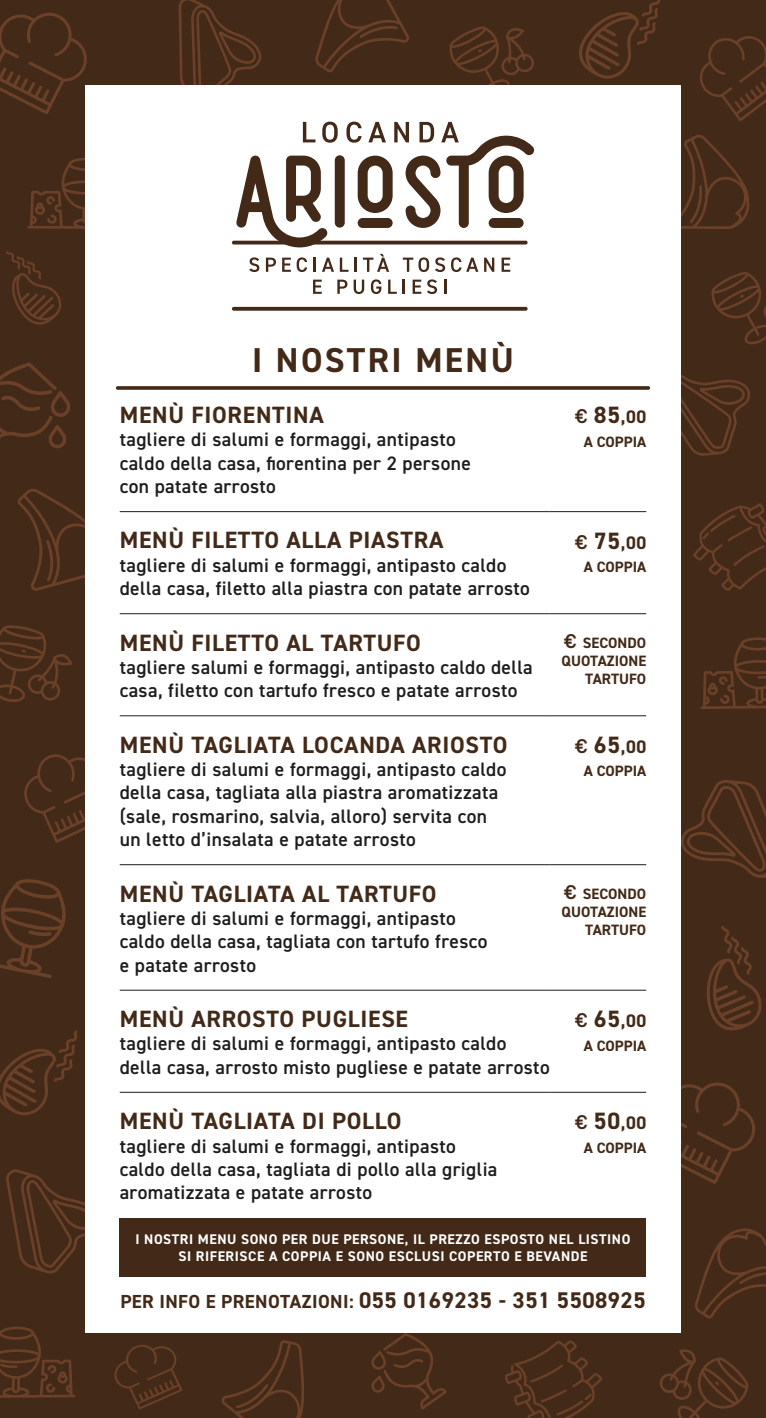
<style>
.page{position:relative;width:766px;height:1418px;background:#fff}
.page>*{position:absolute;margin:0;border:0;box-sizing:border-box;transform-origin:0 0}
.t1{font:700 34.55px "DIN2014";letter-spacing:.07em;color:#432918}
.t2{font:700 23.6px "DIN2014";letter-spacing:.03em;color:#432918}
.t3{font:600 19.5px/23.4px "DIN2014";letter-spacing:.02em;color:#1d1d1b}
.t4{font:700 18.95px "DIN2014";letter-spacing:.02em;color:#432918}
.t5{font:700 18.2px "DIN2014";letter-spacing:.03em;color:#432918}
.t6{font:700 15px/18px "DIN2014";color:#432918;text-align:right}
.t7{font:700 14px/16.8px "DIN2014";letter-spacing:.04em;color:#fff;text-align:center}
.s1{font-weight:600;font-size:20px}
.s2{font-size:23.65px}
.s3{font-size:22.7px}
</style>
<div class="page">
<div style="left:0;top:0;width:765px;height:1417px;background:#432918"></div>
<svg style="left:0;top:12px;width:87px;height:102px"></svg>
<svg style="left:680px;top:1080px;width:75px;height:104px"></svg>
<svg style="left:27px;top:158px;width:58px;height:71px"></svg>
<svg style="left:0;top:1326px;width:75px;height:71px"></svg>
<svg style="left:700px;top:637px;width:65px;height:72px"></svg>
<svg style="left:6px;top:251px;width:55px;height:74px"></svg>
<svg style="left:579px;top:0;width:81px;height:79px"></svg>
<svg style="left:706px;top:926px;width:56px;height:104px"></svg>
<svg style="left:0;top:1030px;width:78px;height:85px"></svg>
<svg style="left:315px;top:0;width:94px;height:72px"></svg>
<svg style="left:695px;top:1228px;width:70px;height:90px"></svg>
<svg style="left:18px;top:488px;width:67px;height:103px"></svg>
<svg style="left:680px;top:134px;width:69px;height:95px"></svg>
<svg style="left:221px;top:1340px;width:83px;height:77px"></svg>
<svg style="left:0;top:362px;width:71px;height:87px"></svg>
<svg style="left:371px;top:1332px;width:76px;height:77px"></svg>
<svg style="left:711px;top:272px;width:54px;height:73px"></svg>
<svg style="left:449px;top:26px;width:85px;height:59px"></svg>
<svg style="left:0;top:625px;width:72px;height:77px"></svg>
<svg style="left:660px;top:1349px;width:89px;height:68px"></svg>
<svg style="left:693px;top:503px;width:72px;height:88px"></svg>
<svg style="left:505px;top:1340px;width:97px;height:77px"></svg>
<svg style="left:178px;top:0;width:84px;height:85px"></svg>
<svg style="left:680px;top:374px;width:70px;height:82px"></svg>
<svg style="left:6px;top:1169px;width:79px;height:104px"></svg>
<svg style="left:680px;top:779px;width:85px;height:100px"></svg>
<svg style="left:24px;top:754px;width:61px;height:89px"></svg>
<svg style="left:700px;top:36px;width:65px;height:85px"></svg>
<svg style="left:114px;top:1345px;width:68px;height:64px"></svg>
<svg style="left:0;top:879px;width:66px;height:99px"></svg>
<div style="left:85px;top:85px;width:595px;height:1247px;background:#fff"></div>
<div style="left:120px;top:1217px;width:526px;height:59px;background:#432918"></div>
<hr style="left:120px;top:511px;width:429px;height:1px;background:#1d1d1b">
<hr style="left:549px;top:511px;width:97px;height:1px;background:#1d1d1b">
<hr style="left:120px;top:613px;width:429px;height:1px;background:#1d1d1b">
<hr style="left:549px;top:613px;width:97px;height:1px;background:#1d1d1b">
<hr style="left:120px;top:715px;width:429px;height:1px;background:#1d1d1b">
<hr style="left:549px;top:715px;width:97px;height:1px;background:#1d1d1b">
<hr style="left:120px;top:864px;width:429px;height:1px;background:#1d1d1b">
<hr style="left:549px;top:864px;width:97px;height:1px;background:#1d1d1b">
<hr style="left:120px;top:989px;width:429px;height:1px;background:#1d1d1b">
<hr style="left:549px;top:989px;width:97px;height:1px;background:#1d1d1b">
<hr style="left:120px;top:1091px;width:429px;height:1px;background:#1d1d1b">
<hr style="left:549px;top:1091px;width:97px;height:1px;background:#1d1d1b">
<svg style="left:118px;top:386px;width:530px;height:4px"></svg>
<svg style="left:249px;top:257px;width:10px;height:15px"></svg>
<svg style="left:266px;top:258px;width:10px;height:14px"></svg>
<svg style="left:282px;top:257px;width:25px;height:15px"></svg>
<hr style="left:313px;top:258px;width:3px;height:14px;background:#432918">
<svg style="left:322px;top:258px;width:12px;height:14px"></svg>
<svg style="left:340px;top:258px;width:8px;height:14px"></svg>
<hr style="left:354px;top:258px;width:3px;height:14px;background:#432918">
<svg style="left:363px;top:254px;width:26px;height:18px"></svg>
<svg style="left:402px;top:257px;width:27px;height:15px"></svg>
<svg style="left:435px;top:257px;width:10px;height:15px"></svg>
<svg style="left:451px;top:257px;width:27px;height:15px"></svg>
<svg style="left:484px;top:258px;width:10px;height:14px"></svg>
<svg style="left:501px;top:258px;width:9px;height:14px"></svg>
<svg style="left:313px;top:280px;width:8px;height:14px"></svg>
<svg style="left:337px;top:280px;width:10px;height:14px"></svg>
<svg style="left:353px;top:280px;width:11px;height:14px"></svg>
<svg style="left:371px;top:279px;width:10px;height:15px"></svg>
<svg style="left:388px;top:280px;width:8px;height:14px"></svg>
<hr style="left:402px;top:280px;width:3px;height:14px;background:#432918">
<svg style="left:412px;top:280px;width:9px;height:14px"></svg>
<svg style="left:427px;top:279px;width:10px;height:15px"></svg>
<hr style="left:443px;top:280px;width:3px;height:14px;background:#432918">
<svg style="left:303px;top:122px;width:12px;height:20px"></svg>
<svg style="left:322px;top:122px;width:15px;height:21px"></svg>
<div style="left:334px;top:155px;width:10px;height:73px;background:#432918;border-radius:5px"></div>
<svg style="left:236px;top:156px;width:92px;height:91px"></svg>
<svg style="left:346px;top:122px;width:188px;height:106px"></svg>
<hr style="left:232px;top:241px;width:295px;height:3px;background:#432918;border-radius:2px">
<svg style="left:232px;top:307px;width:295px;height:4px"></svg>
<h1 class="t1" style="left:252px;top:337px;width:263px">I NOSTRI MENÙ</h1>
<p class="t2" style="left:120px;top:399px;width:205px">MENÙ FIORENTINA</p>
<p class="t3" style="left:120px;top:427px;width:352px">tagliere di salumi e formaggi, antipasto caldo della casa, fiorentina per 2 persone con patate arrosto</p>
<p class="t2" style="left:120px;top:524px;width:325px">MENÙ FILETTO ALLA PIASTRA</p>
<p class="t3" style="left:120px;top:553px;width:411px">tagliere di salumi e formaggi, antipasto caldo della casa, filetto alla piastra con patate arrosto</p>
<p class="t2" style="left:120px;top:626px;width:302px">MENÙ FILETTO AL TARTUFO</p>
<p class="t3" style="left:120px;top:655px;width:414px">tagliere salumi e formaggi, antipasto caldo della casa, filetto con tartufo fresco e patate arrosto</p>
<p class="t2" style="left:120px;top:728px;width:389px">MENÙ TAGLIATA LOCANDA ARIOSTO</p>
<p class="t3" style="left:120px;top:757px;width:388px">tagliere di salumi e formaggi, antipasto caldo della casa, tagliata alla piastra aromatizzata (sale, rosmarino, salvia, alloro) servita con un letto d’insalata e patate arrosto</p>
<p class="t2" style="left:120px;top:877px;width:318px">MENÙ TAGLIATA AL TARTUFO</p>
<p class="t3" style="left:120px;top:906px;width:369px">tagliere di salumi e formaggi, antipasto caldo della casa, tagliata con tartufo fresco e patate arrosto</p>
<p class="t2" style="left:120px;top:1003px;width:290px">MENÙ ARROSTO PUGLIESE</p>
<p class="t3" style="left:120px;top:1031px;width:431px">tagliere di salumi e formaggi, antipasto caldo della casa, arrosto misto pugliese e patate arrosto</p>
<p class="t2" style="left:120px;top:1105px;width:283px">MENÙ TAGLIATA DI POLLO</p>
<p class="t3" style="left:120px;top:1133px;width:379px">tagliere di salumi e formaggi, antipasto caldo della casa, tagliata di pollo alla griglia aromatizzata e patate arrosto</p>
<p class="t5" style="left:575px;top:404px;width:73px"><span class="s1">€</span> <span class="s2">85</span>,00</p>
<p class="t6" style="left:583px;top:432px;width:64px">A COPPIA</p>
<p class="t5" style="left:575px;top:530px;width:73px"><span class="s1">€</span> <span class="s2">75</span>,00</p>
<p class="t6" style="left:583px;top:557px;width:64px">A COPPIA</p>
<p class="t6" style="left:561px;top:633px;width:86px"><span class="s1">€</span> SECONDO<br>QUOTAZIONE<br>TARTUFO</p>
<p class="t5" style="left:575px;top:734px;width:73px"><span class="s1">€</span> <span class="s2">65</span>,00</p>
<p class="t6" style="left:583px;top:761px;width:64px">A COPPIA</p>
<p class="t6" style="left:561px;top:884px;width:86px"><span class="s1">€</span> SECONDO<br>QUOTAZIONE<br>TARTUFO</p>
<p class="t5" style="left:575px;top:1008px;width:73px"><span class="s1">€</span> <span class="s2">65</span>,00</p>
<p class="t6" style="left:583px;top:1036px;width:64px">A COPPIA</p>
<p class="t5" style="left:575px;top:1110px;width:73px"><span class="s1">€</span> <span class="s2">50</span>,00</p>
<p class="t6" style="left:583px;top:1138px;width:64px">A COPPIA</p>
<p class="t7" style="left:135px;top:1230px;width:496px">I NOSTRI MENU SONO PER DUE PERSONE, IL PREZZO ESPOSTO NEL LISTINO<br>SI RIFERISCE A COPPIA E SONO ESCLUSI COPERTO E BEVANDE</p>
<p class="t4" style="left:120px;top:1288px;width:526px">PER INFO E PRENOTAZIONI: <span class="s3">055 0169235 - 351 5508925</span></p>
</div>
